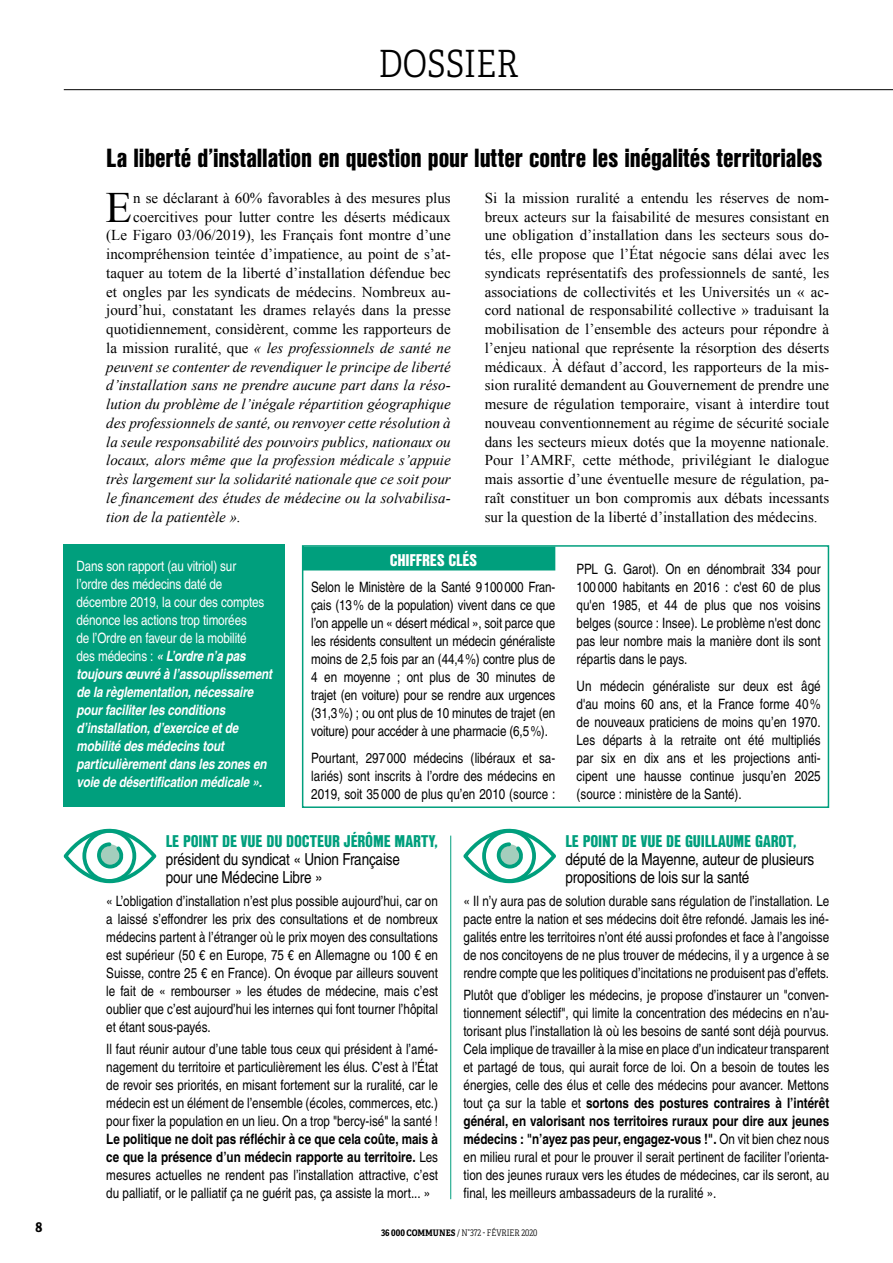
<style>
.page{position:relative;width:893px;height:1263px;background:#fff}
.page>*{position:absolute;margin:0;border:0;box-sizing:border-box;transform-origin:0 0}
.t1{font:43.35px "Times New Roman";color:#000}
.t2{font:37.5px "Adelle Condensed Lt";color:#000}
.t3{font:900 25.5px "Nimbus San Con L";letter-spacing:-.005em;color:#000}
.t4{font:16.5px/18px "Nimbus San Con L";letter-spacing:-.01em;color:#000}
.t5{font:900 16.5px "Nimbus San Con L";letter-spacing:-.01em;color:#009f7d}
.t6{font:900 16.5px "Nimbus San Con L";letter-spacing:-.01em;color:#fff}
.t7{font:15px/18.8px "Times New Roman";color:#000;text-align:justify}
.t8{font:italic 15px "Times New Roman";color:#000}
.t9{font:700 15px "Adelle Condensed";color:#000}
.t10{font:14.25px/18px "Nimbus San Con L";color:#000;text-align:justify}
.t11{font:italic 700 14.25px/18px "Nimbus San Con L";color:#fff}
.t12{font:9px "Adelle Condensed Lt";color:#000}
.s1{font-style:normal}
.s2{font-weight:400;font-style:normal}
.s3{font-weight:700}
.s4{font-family:"Adelle Condensed";font-weight:700}
</style>
<div class="page">
<div style="left:302px;top:545px;width:527px;height:263px;border:2px solid #009f7d"></div>
<hr style="left:64px;top:89px;width:829px;height:1px;background:#000">
<div style="left:303px;top:546px;width:252px;height:24px;background:#009f7d"></div>
<hr style="left:450px;top:836px;width:1px;height:363px;background:#009f7d">
<div style="left:64px;top:544px;width:221px;height:263px;background:#009f7d"></div>
<svg style="left:64px;top:828px;width:92px;height:55px"></svg>
<svg style="left:463px;top:828px;width:93px;height:55px"></svg>
<p class="t9" style="left:36px;top:1215px;width:8px">8</p>
<h2 class="t2" style="left:379px;top:37px;width:142px">DOSSIER</h2>
<h3 class="t3" style="left:106px;top:140px;width:717px">La liberté d’installation en question pour lutter contre les inégalités territoriales</h3>
<h1 class="t1" style="left:105px;top:178px;width:28px">E</h1>
<p class="t7" style="left:133px;top:188px;width:319px">n se déclarant à 60% favorables à des mesures plus</p>
<p class="t7" style="left:485px;top:188px;width:346px">Si la mission ruralité a entendu les réserves de nom&shy;breux acteurs sur la faisabilité de mesures consistant en une obligation d’installation dans les secteurs sous do&shy;tés, elle propose que l’État négocie sans délai avec les syndicats représentatifs des professionnels de santé, les associations de collectivités et les Universités un « ac&shy;cord national de responsabilité collective » traduisant la mobilisation de l’ensemble des acteurs pour répondre à l’enjeu national que représente la résorption des déserts médicaux. À défaut d’accord, les rapporteurs de la mis&shy;sion ruralité demandent au Gouvernement de prendre une mesure de régulation temporaire, visant à interdire tout nouveau conventionnement au régime de sécurité sociale dans les secteurs mieux dotés que la moyenne nationale.<br>Pour l’AMRF, cette méthode, privilégiant le dialogue mais assortie d’une éventuelle mesure de régulation, pa&shy;raît constituer un bon compromis aux débats incessants sur la question de la liberté d’installation des médecins.</p>
<p class="t7" style="left:133px;top:207px;width:319px">coercitives pour lutter contre les déserts médicaux</p>
<p class="t7" style="left:106px;top:226px;width:346px">(Le Figaro 03/06/2019), les Français font montre d’une</p>
<p class="t7" style="left:106px;top:245px;width:346px">incompréhension teintée d’impatience, au point de s’at-</p>
<p class="t7" style="left:106px;top:263px;width:346px">taquer au totem de la liberté d’installation défendue bec</p>
<p class="t7" style="left:106px;top:282px;width:346px">et ongles par les syndicats de médecins. Nombreux au-</p>
<p class="t7" style="left:106px;top:301px;width:346px">jourd’hui, constatant les drames relayés dans la presse</p>
<p class="t7" style="left:106px;top:320px;width:346px">quotidiennement, considèrent, comme les rapporteurs de</p>
<p class="t8" style="left:106px;top:338px;width:346px"><span class="s1">la mission ruralité, que</span> « les professionnels de santé ne</p>
<p class="t8" style="left:106px;top:356px;width:346px">peuvent se contenter de revendiquer le principe de liberté</p>
<p class="t8" style="left:106px;top:375px;width:346px">d’installation sans ne prendre aucune part dans la réso-</p>
<p class="t8" style="left:106px;top:394px;width:346px">lution du problème de l’inégale répartition géographique</p>
<p class="t8" style="left:106px;top:413px;width:346px">des professionnels de santé, ou renvoyer cette résolution à</p>
<p class="t8" style="left:106px;top:431px;width:346px">la seule responsabilité des pouvoirs publics, nationaux ou</p>
<p class="t8" style="left:106px;top:450px;width:346px">locaux, alors même que la profession médicale s’appuie</p>
<p class="t8" style="left:106px;top:469px;width:346px">très largement sur la solidarité nationale que ce soit pour</p>
<p class="t8" style="left:106px;top:488px;width:346px">le financement des études de médecine ou la solvabilisa-</p>
<p class="t8" style="left:106px;top:506px;width:136px">tion de la patientèle ».</p>
<p class="t11" style="left:77px;top:556px;width:200px"><span class="s2">Dans son rapport (au vitriol) sur<br>l’ordre des médecins daté de décembre 2019, la cour des comptes dénonce les actions trop timorées<br>de l’Ordre en faveur de la mobilité<br>des médeci ns :</span> «L’ordren’apas toujoursœuvréàl’assouplissement delarèglementation,nécessaire pourfaciliterlesconditions d’installation,d’exerciceetde mobilitédesmédecinstout particulièrementdansleszonesen voiededésertification médicale».</p>
<p class="t6" style="left:390px;top:548px;width:89px">CHIFFRES CLÉS</p>
<p class="t10" style="left:311px;top:577px;width:246px">Selon le Ministère de la Santé 9100000 Fran&shy;çais (13% de la population) vivent dans ce que l’on appelle un « désert médical », soit parce que les résidents consultent un médecin généraliste moins de 2,5 fois par an (44,4%) contre plus de 4 en moyenne ; ont plus de 30 minutes de trajet (en voiture) pour se rendre aux urgences (31,3%) ; ou ont plus de 10 minutes de trajet (en voiture) pour accéder à une pharmacie (6,5%).</p>
<p class="t10" style="left:311px;top:748px;width:246px">Pourtant, 297 000 médecins (libéraux et sa&shy;lariés) sont inscrits à l’ordre des médecins en 2019, soit 35 000 de plus qu’en 2010 (source :</p>
<p class="t10" style="left:577px;top:559px;width:246px">PPL G. Garot). On en dénombrait 334 pour 100 000 habitants en 2016 : c'est 60 de plus qu'en 1985, et 44 de plus que nos voisins belges (source : Insee). Le problème n'est donc pas leur nombre mais la manière dont ils sont répartis dans le pays.</p>
<p class="t10" style="left:577px;top:676px;width:246px">Un médecin généraliste sur deux est âgé d'au moins 60 ans, et la France forme 40% de nouveaux praticiens de moins qu’en 1970.<br>Les départs à la retraite ont été multipliés par six en dix ans et les projections anti&shy;cipent une hausse continue jusqu’en 2025 (source : ministère de la Santé).</p>
<p class="t5" style="left:166px;top:830px;width:274px">LE POINT DE VUE DU DOCTEUR JÉRÔME MARTY,</p>
<p class="t4" style="left:166px;top:850px;width:236px">président du syndicat « Union Française pour une Médecine Libre »</p>
<p class="t10" style="left:106px;top:891px;width:333px">« L’obligation d’installation n’est plus possible aujourd’hui, car on a laissé s’effondrer les prix des consultations et de nombreux médecins partent à l’étranger où le prix moyen des consultations est supérieur (50 € en Europe, 75 € en Allemagne ou 100 € en Suisse, contre 25 € en France). On évoque par ailleurs souvent le fait de « rembourser » les études de médecine, mais c’est oublier que c’est aujourd’hui les internes qui font tourner l’hôpital et étant sous-payés.</p>
<p class="t10" style="left:106px;top:1039px;width:333px">Il faut réunir autour d’une table tous ceux qui président à l’amé&shy;nagement du territoire et particulièrement les élus. C’est à l’État de revoir ses priorités, en misant fortement sur la ruralité, car le médecin est un élément de l’ensemble (écoles, commerces, etc.) pour fixer la population en un lieu. On a trop "bercy-isé" la santé !</p>
<p class="t10" style="left:106px;top:1129px;width:333px"><span class="s3">Le politique ne doit pas réfléchir à ce que cela coûte, mais à ce que la présence d’un médecin rapporte au territoire.</span> Les mesures actuelles ne rendent pas l’installation attractive, c’est du palliatif, or le palliatif ça ne guérit pas, ça assiste la mort... »</p>
<p class="t5" style="left:566px;top:830px;width:232px">LE POINT DE VUE DE GUILLAUME GAROT,</p>
<p class="t4" style="left:566px;top:850px;width:250px">député de la Mayenne, auteur de plusieurs propositions de lois sur la santé</p>
<p class="t10" style="left:463px;top:891px;width:367px">« Il n’y aura pas de solution durable sans régulation de l’installation. Le pacte entre la nation et ses médecins doit être refondé. Jamais les iné&shy;galités entre les territoires n’ont été aussi profondes et face à l’angoisse de nos concitoyens de ne plus trouver de médecins, il y a urgence à se rendre compte que les politiques d’incitations ne produisent pas d’effets.</p>
<p class="t10" style="left:463px;top:985px;width:367px">Plutôt que d’obliger les médecins, je propose d’instaurer un "conven&shy;tionnement sélectif", qui limite la concentration des médecins en n’au&shy;torisant plus l’installation là où les besoins de santé sont déjà pourvus.<br>Cela implique de travailler à la mise en place d’un indicateur transparent et partagé de tous, qui aurait force de loi. On a besoin de toutes les énergies, celle des élus et celle des médecins pour avancer. Mettons tout ça sur la table et <span class="s3">sortons des postures contraires à l’intérêt général, en valorisant nos territoires ruraux pour dire aux jeunes médecins : "n’ayez pas peur, engagez-vous !".</span> On vit bien chez nous en milieu rural et pour le prouver il serait pertinent de faciliter l’orienta&shy;tion des jeunes ruraux vers les études de médecines, car ils seront, au final, les meilleurs ambassadeurs de la ruralité ».</p>
<p class="t12" style="left:381px;top:1226px;width:158px"><span class="s4">36 000 COMMUNES</span> / N°372 - FÉVRIER 2020</p>
</div>
